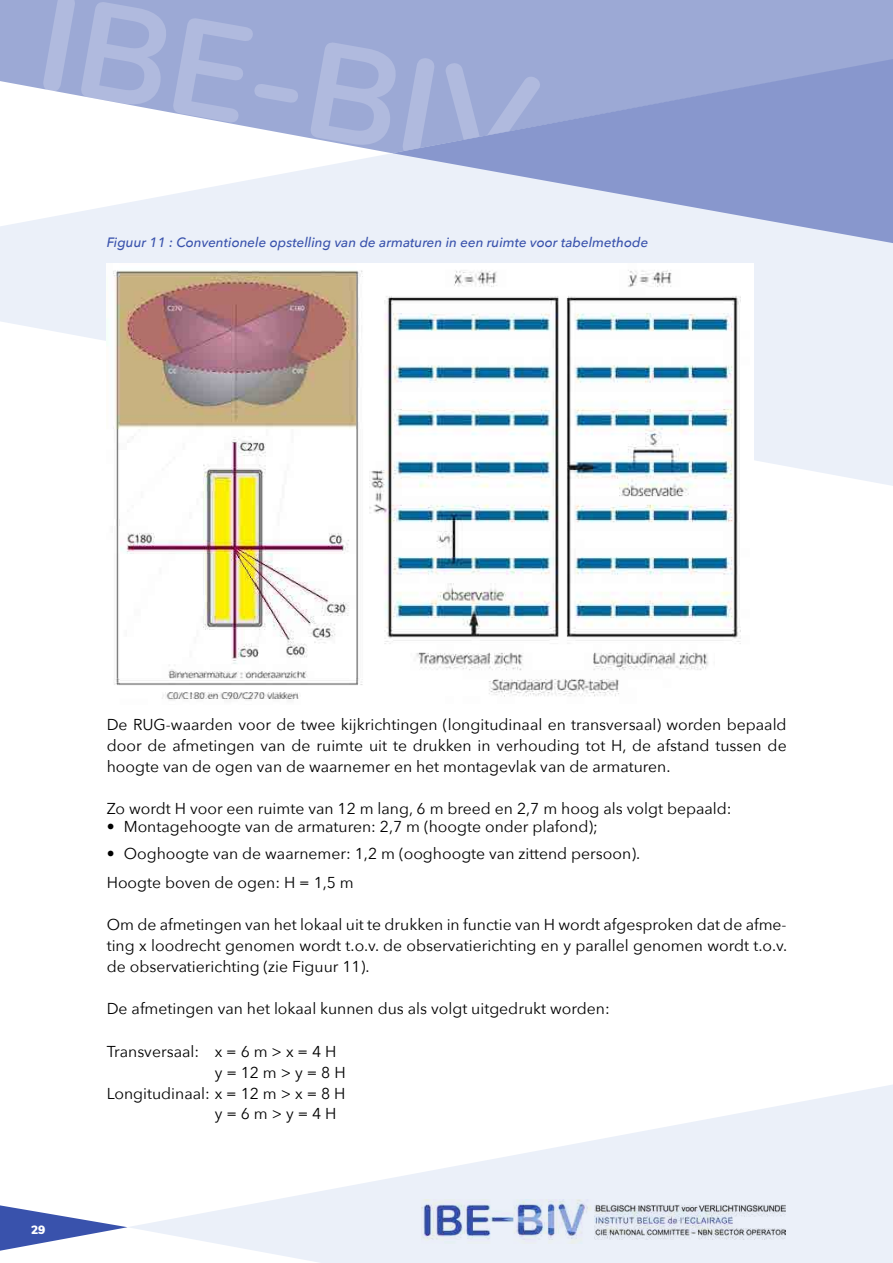
<style>
.page{position:relative;width:893px;height:1263px;background:#fff}
.page>*{position:absolute;margin:0;border:0;box-sizing:border-box;transform-origin:0 0}
.t1{font:15.75px/21px "Avenir Next";color:#000;text-align:justify}
.t2{font:italic 500 13.5px "Avenir Next";color:#3952ac}
.t3{font:900 12px "Nunito";color:#fff}
</style>
<div class="page">
<div style="left:0;top:0;width:893px;height:224px;background:#9ca9d5"></div>
<svg style="left:129px;top:1085px;width:764px;height:178px;fill:#ebf0f9"></svg>
<svg style="left:0;top:1205px;width:128px;height:46px"></svg>
<img style="left:422px;top:1199px;width:363px;height:45px">
<svg style="left:0;top:81px;width:893px;height:405px;fill:#ebf0f9"></svg>
<svg style="left:392px;top:59px;width:501px;height:184px"></svg>
<img style="left:107px;top:264px;width:262px;height:436px">
<img style="left:369px;top:264px;width:384px;height:433px">
<p class="t2" style="left:107px;top:231px;width:543px">Figuur 11 : Conventionele opstelling van de armaturen in een ruimte voor tabelmethode</p>
<p class="t3" style="left:31px;top:1221px;width:16px">29</p>
<p class="t1" style="left:107px;top:714px;width:681px">De RUG-waarden voor de twee kijkrichtingen (longitudinaal en transversaal) worden bepaald door de afmetingen van de ruimte uit te drukken in verhouding tot H, de afstand tussen de hoogte van de ogen van de waarnemer en het montagevlak van de armaturen.</p>
<p class="t1" style="left:107px;top:798px;width:626px">Zo wordt H voor een ruimte van 12 m lang, 6 m breed en 2,7 m hoog als volgt bepaald:</p>
<p class="t1" style="left:107px;top:816px;width:493px">• Montagehoogte van de armaturen: 2,7 m (hoogte onder plafond);</p>
<p class="t1" style="left:107px;top:838px;width:535px;line-height:29.5px">• Ooghoogte van de waarnemer: 1,2 m (ooghoogte van zittend persoon).<br>Hoogte boven de ogen: H = 1,5 m</p>
<p class="t1" style="left:107px;top:914px;width:682px">Om de afmetingen van het lokaal uit te drukken in functie van H wordt afgesproken dat de afme&shy;ting x loodrecht genomen wordt t.o.v. de observatierichting en y parallel genomen wordt t.o.v. de observatierichting (zie Figuur 11).</p>
<p class="t1" style="left:107px;top:998px;width:505px">De afmetingen van het lokaal kunnen dus als volgt uitgedrukt worden:</p>
<p class="t1" style="left:107px;top:1040px;width:231px">Transversaal: x = 6 m &gt; x = 4 H</p>
<p class="t1" style="left:215px;top:1061px;width:132px">y = 12 m &gt; y = 8 H</p>
<p class="t1" style="left:107px;top:1082px;width:240px">Longitudinaal: x = 12 m &gt; x = 8 H</p>
<p class="t1" style="left:215px;top:1103px;width:123px">y = 6 m &gt; y = 4 H</p>
</div>
